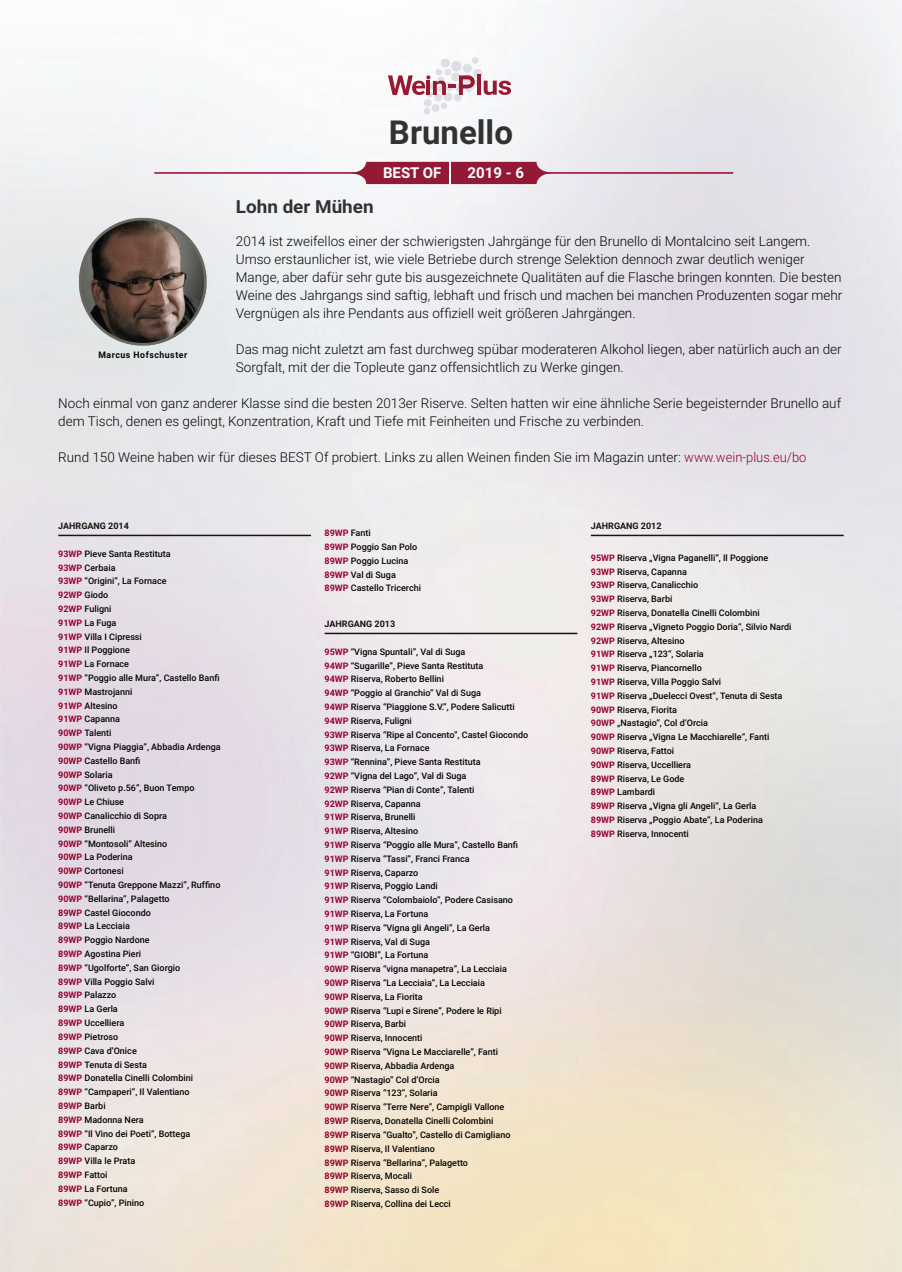
<style>
.page{position:relative;width:902px;height:1272px;background:#fff}
.page>*{position:absolute;margin:0;border:0;box-sizing:border-box;transform-origin:0 0}
.t1{font:700 33px "Roboto";color:#313232}
.t2{font:700 18px "Roboto";color:#313232;scale:1.05 1}
.t3{font:700 15px "Roboto";color:#fff}
.t4{font:300 13.5px/18px "Roboto";color:#040503}
.t5{font:500 9px/13.8px "Roboto";color:#040503}
.t6{font:700 9px "Roboto";color:#191411}
.t7{font:700 9px "Roboto";letter-spacing:.06em;color:#040503}
.s1{color:#98012d}
.s2{font-weight:700;color:#98012d}
</style>
<div class="page">
<img style="left:0;top:0;width:901px;height:1271px">
<img style="left:71px;top:210px;width:143px;height:144px">
<div style="left:440px;top:58px;width:10px;height:10px;background:#dedfe4;border-radius:50%"></div>
<div style="left:451px;top:72px;width:9px;height:9px;background:#dedfe4;border-radius:50%"></div>
<div style="left:463px;top:74px;width:9px;height:9px;background:#e5e6ea;border-radius:50%"></div>
<svg style="left:424px;top:108px;width:6px;height:6px"></svg>
<div style="left:424px;top:99px;width:7px;height:8px;background:#dedfe4;border-radius:50%"></div>
<div style="left:463px;top:64px;width:9px;height:9px;background:#dedfe4;border-radius:50%"></div>
<div style="left:431px;top:104px;width:8px;height:8px;background:#dedfe4;border-radius:50%"></div>
<div style="left:451px;top:61px;width:10px;height:10px;background:#dedfe4;border-radius:50%"></div>
<div style="left:443px;top:92px;width:9px;height:9px;background:#dedfe4;border-radius:50%"></div>
<div style="left:426px;top:91px;width:7px;height:7px;background:#dedfe4;border-radius:50%"></div>
<div style="left:434px;top:94px;width:8px;height:7px;background:#dedfe4;border-radius:50%"></div>
<div style="left:473px;top:69px;width:9px;height:9px;background:#dedfe4;border-radius:50%"></div>
<div style="left:472px;top:57px;width:6px;height:7px;background:#dedfe4;border-radius:50%"></div>
<div style="left:474px;top:80px;width:7px;height:6px;background:#dedfe4;border-radius:50%"></div>
<div style="left:453px;top:94px;width:8px;height:7px;background:#dedfe4;border-radius:50%"></div>
<div style="left:444px;top:69px;width:7px;height:6px;background:#dedfe4;border-radius:50%"></div>
<div style="left:440px;top:103px;width:7px;height:6px;background:#dedfe4;border-radius:50%"></div>
<div style="left:435px;top:69px;width:7px;height:6px;background:#dedfe4;border-radius:50%"></div>
<hr style="left:477px;top:74px;width:4px;height:21px;background:#991a30">
<svg style="left:483px;top:81px;width:28px;height:14px"></svg>
<svg style="left:388px;top:75px;width:86px;height:20px"></svg>
<hr style="left:154px;top:172px;width:242px;height:2px;background:#98012d">
<hr style="left:491px;top:172px;width:242px;height:2px;background:#98012d">
<svg style="left:348px;top:162px;width:206px;height:22px;background:#a1384f"></svg>
<hr style="left:58px;top:534px;width:253px;height:2px;background:#191411">
<hr style="left:324px;top:632px;width:253px;height:2px;background:#191411">
<hr style="left:591px;top:534px;width:252px;height:2px;background:#191411">
<h1 class="t1" style="left:389px;top:109px;width:126px">Brunello</h1>
<h3 class="t3" style="left:383px;top:162px;width:60px">BEST OF</h3>
<h3 class="t3" style="left:467px;top:162px;width:58px">2019 - 6</h3>
<h2 class="t2" style="left:236px;top:194px;width:133px">Lohn der Mühen</h2>
<p class="t4" style="left:236px;top:231px;width:608px">2014 ist zweifellos einer der schwierigsten Jahrgänge für den Brunello di Montalcino seit Langem.<br>Umso erstaunlicher ist, wie viele Betriebe durch strenge Selektion dennoch zwar deutlich weniger Mange, aber dafür sehr gute bis ausgezeichnete Qualitäten auf die Flasche bringen konnten. Die besten Weine des Jahrgangs sind saftig, lebhaft und frisch und machen bei manchen Produzenten sogar mehr Vergnügen als ihre Pendants aus offiziell weit größeren Jahrgängen.</p>
<h3 class="t4" style="left:236px;top:339px;width:607px">Das mag nicht zuletzt am fast durchweg spübar moderateren Alkohol liegen, aber natürlich auch an der<br>Sorgfalt, mit der die Topleute ganz offensichtlich zu Werke gingen.</h3>
<h3 class="t4" style="left:58px;top:393px;width:784px">Noch einmal von ganz anderer Klasse sind die besten 2013er Riserve. Selten hatten wir eine ähnliche Serie begeisternder Brunello auf dem Tisch, denen es gelingt, Konzentration, Kraft und Tiefe mit Feinheiten und Frische zu verbinden.</h3>
<h3 class="t4" style="left:58px;top:447px;width:749px">Rund 150 Weine haben wir für dieses BEST Of probiert. Links zu allen Weinen finden Sie im Magazin unter: <span class="s1">www.wein-plus.eu/bo</span></h3>
<p class="t7" style="left:98px;top:349px;width:90px">Marcus Hofschuster</p>
<p class="t6" style="left:58px;top:519px;width:72px">JAHRGANG 2014</p>
<p class="t5" style="left:58px;top:546px;width:164px"><span class="s2">93WP</span> Pieve Santa Restituta<br><span class="s2">93WP</span> Cerbaia<br><span class="s2">93WP</span> “Origini”, La Fornace<br><span class="s2">92WP</span> Giodo<br><span class="s2">92WP</span> Fuligni<br><span class="s2">91WP</span> La Fuga<br><span class="s2">91WP</span> Villa I Cipressi<br><span class="s2">91WP</span> Il Poggione<br><span class="s2">91WP</span> La Fornace<br><span class="s2">91WP</span> “Poggio alle Mura”, Castello Banfi<br><span class="s2">91WP</span> Mastrojanni<br><span class="s2">91WP</span> Altesino<br><span class="s2">91WP</span> Capanna<br><span class="s2">90WP</span> Talenti<br><span class="s2">90WP</span> “Vigna Piaggia”, Abbadia Ardenga<br><span class="s2">90WP</span> Castello Banfi<br><span class="s2">90WP</span> Solaria<br><span class="s2">90WP</span> “Oliveto p.56”, Buon Tempo<br><span class="s2">90WP</span> Le Chiuse<br><span class="s2">90WP</span> Canalicchio di Sopra<br><span class="s2">90WP</span> Brunelli<br><span class="s2">90WP</span> “Montosoli” Altesino<br><span class="s2">90WP</span> La Poderina<br><span class="s2">90WP</span> Cortonesi<br><span class="s2">90WP</span> “Tenuta Greppone Mazzi”, Ruffino<br><span class="s2">90WP</span> “Bellarina”, Palagetto<br><span class="s2">89WP</span> Castel Giocondo<br><span class="s2">89WP</span> La Lecciaia<br><span class="s2">89WP</span> Poggio Nardone<br><span class="s2">89WP</span> Agostina Pieri<br><span class="s2">89WP</span> “Ugolforte”, San Giorgio<br><span class="s2">89WP</span> Villa Poggio Salvi<br><span class="s2">89WP</span> Palazzo<br><span class="s2">89WP</span> La Gerla<br><span class="s2">89WP</span> Uccelliera<br><span class="s2">89WP</span> Pietroso<br><span class="s2">89WP</span> Cava d’Onice<br><span class="s2">89WP</span> Tenuta di Sesta<br><span class="s2">89WP</span> Donatella Cinelli Colombini<br><span class="s2">89WP</span> “Campaperi”, Il Valentiano<br><span class="s2">89WP</span> Barbi<br><span class="s2">89WP</span> Madonna Nera<br><span class="s2">89WP</span> “Il Vino dei Poeti”, Bottega<br><span class="s2">89WP</span> Caparzo<br><span class="s2">89WP</span> Villa le Prata<br><span class="s2">89WP</span> Fattoi<br><span class="s2">89WP</span> La Fortuna<br><span class="s2">89WP</span> “Cupio”, Pinino</p>
<p class="t5" style="left:324px;top:525px;width:98px"><span class="s2">89WP</span> Fanti<br><span class="s2">89WP</span> Poggio San Polo<br><span class="s2">89WP</span> Poggio Lucina<br><span class="s2">89WP</span> Val di Suga<br><span class="s2">89WP</span> Castello Tricerchi</p>
<p class="t6" style="left:324px;top:617px;width:72px">JAHRGANG 2013</p>
<p class="t5" style="left:324px;top:644px;width:205px"><span class="s2">95WP</span> “Vigna Spuntali”, Val di Suga<br><span class="s2">94WP</span> “Sugarille”, Pieve Santa Restituta<br><span class="s2">94WP</span> Riserva, Roberto Bellini<br><span class="s2">94WP</span> “Poggio al Granchio” Val di Suga<br><span class="s2">94WP</span> Riserva “Piaggione S.V.”, Podere Salicutti <span class="s2">94WP</span> Riserva, Fuligni<br><span class="s2">93WP</span> Riserva “Ripe al Concento”, Castel Giocondo <span class="s2">93WP</span> Riserva, La Fornace<br><span class="s2">93WP</span> “Rennina”, Pieve Santa Restituta<br><span class="s2">92WP</span> “Vigna del Lago”, Val di Suga<br><span class="s2">92WP</span> Riserva “Pian di Conte”, Talenti<br><span class="s2">92WP</span> Riserva, Capanna<br><span class="s2">91WP</span> Riserva, Brunelli<br><span class="s2">91WP</span> Riserva, Altesino<br><span class="s2">91WP</span> Riserva “Poggio alle Mura”, Castello Banfi <span class="s2">91WP</span> Riserva “Tassi”, Franci Franca<br><span class="s2">91WP</span> Riserva, Caparzo<br><span class="s2">91WP</span> Riserva, Poggio Landi<br><span class="s2">91WP</span> Riserva “Colombaiolo”, Podere Casisano <span class="s2">91WP</span> Riserva, La Fortuna<br><span class="s2">91WP</span> Riserva “Vigna gli Angeli”, La Gerla<br><span class="s2">91WP</span> Riserva, Val di Suga<br><span class="s2">91WP</span> “GIOBI”, La Fortuna<br><span class="s2">90WP</span> Riserva “vigna manapetra”, La Lecciaia <span class="s2">90WP</span> Riserva “La Lecciaia”, La Lecciaia<br><span class="s2">90WP</span> Riserva, La Fiorita<br><span class="s2">90WP</span> Riserva “Lupi e Sirene”, Podere le Ripi<br><span class="s2">90WP</span> Riserva, Barbi<br><span class="s2">90WP</span> Riserva, Innocenti<br><span class="s2">90WP</span> Riserva “Vigna Le Macciarelle”, Fanti<br><span class="s2">90WP</span> Riserva, Abbadia Ardenga<br><span class="s2">90WP</span> “Nastagio” Col d’Orcia<br><span class="s2">90WP</span> Riserva “123”, Solaria<br><span class="s2">90WP</span> Riserva “Terre Nere”, Campigli Vallone <span class="s2">89WP</span> Riserva, Donatella Cinelli Colombini<br><span class="s2">89WP</span> Riserva “Gualto”, Castello di Camigliano <span class="s2">89WP</span> Riserva, Il Valentiano<br><span class="s2">89WP</span> Riserva “Bellarina”, Palagetto<br><span class="s2">89WP</span> Riserva, Mocali<br><span class="s2">89WP</span> Riserva, Sasso di Sole<br><span class="s2">89WP</span> Riserva, Collina dei Lecci</p>
<p class="t6" style="left:591px;top:519px;width:72px">JAHRGANG 2012</p>
<p class="t5" style="left:591px;top:550px;width:202px"><span class="s2">95WP</span> Riserva „Vigna Paganelli“, Il Poggione<br><span class="s2">93WP</span> Riserva, Capanna<br><span class="s2">93WP</span> Riserva, Canalicchio<br><span class="s2">93WP</span> Riserva, Barbi<br><span class="s2">92WP</span> Riserva, Donatella Cinelli Colombini<br><span class="s2">92WP</span> Riserva „Vigneto Poggio Doria“, Silvio Nardi<br><span class="s2">92WP</span> Riserva, Altesino<br><span class="s2">91WP</span> Riserva „123“, Solaria<br><span class="s2">91WP</span> Riserva, Piancornello<br><span class="s2">91WP</span> Riserva, Villa Poggio Salvi<br><span class="s2">91WP</span> Riserva „Duelecci Ovest“, Tenuta di Sesta<br><span class="s2">90WP</span> Riserva, Fiorita<br><span class="s2">90WP</span> „Nastagio“, Col d‘Orcia<br><span class="s2">90WP</span> Riserva „Vigna Le Macchiarelle“, Fanti<br><span class="s2">90WP</span> Riserva, Fattoi<br><span class="s2">90WP</span> Riserva, Uccelliera<br><span class="s2">89WP</span> Riserva, Le Gode<br><span class="s2">89WP</span> Lambardi<br><span class="s2">89WP</span> Riserva „Vigna gli Angeli“, La Gerla<br><span class="s2">89WP</span> Riserva „Poggio Abate“, La Poderina<br><span class="s2">89WP</span> Riserva, Innocenti</p>
</div>
